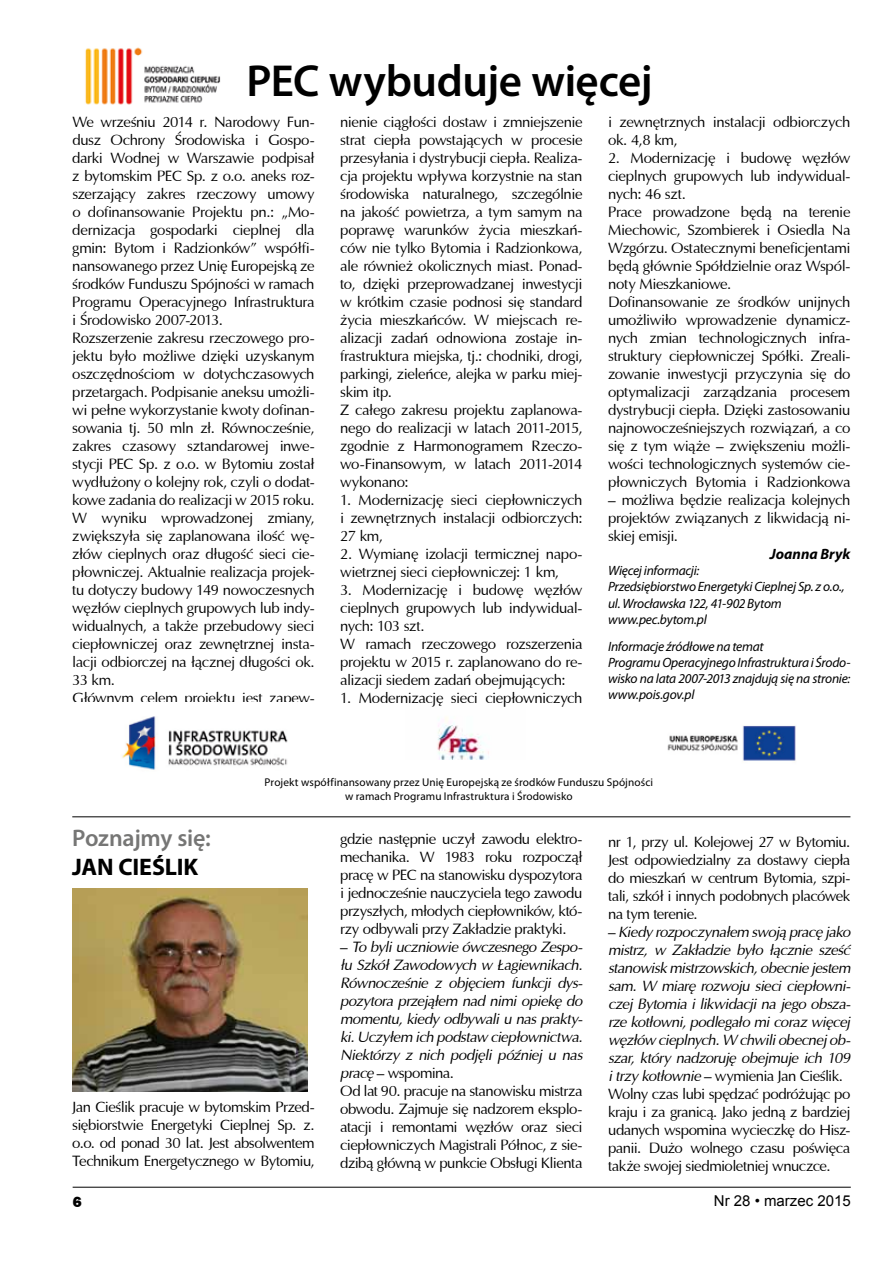
<style>
.page{position:relative;width:893px;height:1263px;background:#fff}
.page>*{position:absolute;margin:0;border:0;box-sizing:border-box;transform-origin:0 0}
.t1{font:600 45px "Myriad Pro";letter-spacing:-.01em;color:#000}
.t2{font:600 24px "Myriad Pro";letter-spacing:-.01em;color:#767675}
.t3{font:700 24px "Myriad Pro";color:#000}
.t4{font:15px/18px "Ottawa";letter-spacing:-.03em;color:#000}
.t5{font:italic 15px/18px "Ottawa";letter-spacing:-.04em;color:#000}
.t6{font:15px "Arial";color:#000}
.t7{font:italic 700 15px "Myriad Pro";letter-spacing:.005em;color:#000}
.t8{font:800 15px "Frankfurt Gothic";color:#000}
.t9{font:italic 13.5px/16.2px "Myriad Pro";letter-spacing:-.02em;color:#000}
.t10{font:11.25px/13.5px "Myriad Pro";letter-spacing:.01em;color:#000;text-align:center}
.s1{font-style:normal}
</style>
<div class="page">
<hr style="left:73px;top:1187px;width:778px;height:1px;background:#000">
<img style="left:437px;top:717px;width:52px;height:43px">
<img style="left:72px;top:889px;width:236px;height:203px">
<hr style="left:72px;top:816px;width:778px;height:1px;background:#000">
<img style="left:85px;top:47px;width:136px;height:58px">
<img style="left:667px;top:725px;width:129px;height:36px">
<img style="left:122px;top:716px;width:166px;height:54px">
<h1 class="t1" style="left:247px;top:53px;width:407px">PEC wybuduje więcej</h1>
<p class="t4" style="left:72px;top:113px;width:244px">We wrześniu 2014 r. Narodowy Fun&shy;dusz Ochrony Środowiska i Gospo&shy;darki Wodnej w Warszawie podpisał z bytomskim PEC Sp. z o.o. aneks roz&shy;szerzający zakres rzeczowy umowy o dofinansowanie Projektu pn.: „Mo&shy;dernizacja gospodarki cieplnej dla gmin: Bytom i Radzionków” współfi&shy;nansowanego przez Unię Europejską ze środków Funduszu Spójności w ramach Programu Operacyjnego Infrastruktura i Środowisko 2007-2013.<br>Rozszerzenie zakresu rzeczowego pro&shy;jektu było możliwe dzięki uzyskanym oszczędnościom w dotychczasowych przetargach. Podpisanie aneksu umożli&shy;wi pełne wykorzystanie kwoty dofinan&shy;sowania tj. 50 mln zł. Równocześnie, zakres czasowy sztandarowej inwe&shy;stycji PEC Sp. z o.o. w Bytomiu został wydłużony o kolejny rok, czyli o dodat&shy;kowe zadania do realizacji w 2015 roku.<br>W wyniku wprowadzonej zmiany, zwiększyła się zaplanowana ilość wę&shy;złów cieplnych oraz długość sieci cie&shy;płowniczej. Aktualnie realizacja projek&shy;tu dotyczy budowy 149 nowoczesnych węzłów cieplnych grupowych lub indy&shy;widualnych, a także przebudowy sieci ciepłowniczej oraz zewnętrznej insta&shy;lacji odbiorczej na łącznej długości ok.<br>33 km.<br>Głównym celem projektu jest zapew-</p>
<p class="t4" style="left:340px;top:113px;width:244px">nienie ciągłości dostaw i zmniejszenie strat ciepła powstających w procesie przesyłania i dystrybucji ciepła. Realiza&shy;cja projektu wpływa korzystnie na stan środowiska naturalnego, szczególnie na jakość powietrza, a tym samym na poprawę warunków życia mieszkań&shy;ców nie tylko Bytomia i Radzionkowa, ale również okolicznych miast. Ponad&shy;to, dzięki przeprowadzanej inwestycji w krótkim czasie podnosi się standard życia mieszkańców. W miejscach re&shy;alizacji zadań odnowiona zostaje in&shy;frastruktura miejska, tj.: chodniki, drogi, parkingi, zieleńce, alejka w parku miej&shy;skim itp.<br>Z całego zakresu projektu zaplanowa&shy;nego do realizacji w latach 2011-2015, zgodnie z Harmonogramem Rzeczo&shy;wo-Finansowym, w latach 2011-2014 wykonano:</p>
<p class="t4" style="left:340px;top:491px;width:244px;text-align:justify">1. Modernizację sieci ciepłowniczych i zewnętrznych instalacji odbiorczych:<br>27 km,</p>
<p class="t4" style="left:340px;top:545px;width:244px">2. Wymianę izolacji termicznej napo&shy;wietrznej sieci ciepłowniczej: 1 km,</p>
<p class="t4" style="left:340px;top:581px;width:244px">3. Modernizację i budowę węzłów cieplnych grupowych lub indywidual&shy;nych: 103 szt.<br>W ramach rzeczowego rozszerzenia projektu w 2015 r. zaplanowano do re&shy;alizacji siedem zadań obejmujących:</p>
<p class="t4" style="left:340px;top:689px;width:244px">1. Modernizację sieci ciepłowniczych</p>
<p class="t4" style="left:608px;top:113px;width:244px">i zewnętrznych instalacji odbiorczych ok. 4,8 km,</p>
<p class="t4" style="left:608px;top:149px;width:244px">2. Modernizację i budowę węzłów cieplnych grupowych lub indywidual&shy;nych: 46 szt.<br>Prace prowadzone będą na terenie Miechowic, Szombierek i Osiedla Na Wzgórzu. Ostatecznymi beneficjentami będą głównie Spółdzielnie oraz Wspól&shy;noty Mieszkaniowe.<br>Dofinansowanie ze środków unijnych umożliwiło wprowadzenie dynamicz&shy;nych zmian technologicznych infra&shy;struktury ciepłowniczej Spółki. Zreali&shy;zowanie inwestycji przyczynia się do optymalizacji zarządzania procesem dystrybucji ciepła. Dzięki zastosowaniu najnowocześniejszych rozwiązań, a co się z tym wiąże – zwiększeniu możli&shy;wości technologicznych systemów cie&shy;płowniczych Bytomia i Radzionkowa</p>
<p class="t4" style="left:608px;top:491px;width:244px;text-align:justify">– możliwa będzie realizacja kolejnych projektów związanych z likwidacją ni&shy;skiej emisji.</p>
<p class="t7" style="left:770px;top:544px;width:82px">Joanna Bryk</p>
<p class="t9" style="left:608px;top:562px;width:238px">Więcej informacji:<br>Przedsiębiorstwo Energetyki Cieplnej Sp. z o.o., ul. Wrocławska 122, 41-902 Bytom www.pec.bytom.pl</p>
<p class="t9" style="left:608px;top:638px;width:244px">Informacje źródłowe na temat<br>Programu Operacyjnego Infrastruktura i Środo&shy;wisko na lata 2007-2013 znajdują się na stronie: www.pois.gov.pl</p>
<p class="t10" style="left:265px;top:776px;width:390px">Projekt współfinansowany przez Unię Europejską ze środków Funduszu Spójności w ramach Programu Infrastruktura i Środowisko</p>
<h2 class="t2" style="left:72px;top:823px;width:140px">Poznajmy się:</h2>
<h2 class="t3" style="left:72px;top:851px;width:126px">JAN CIEŚLIK</h2>
<p class="t4" style="left:72px;top:1098px;width:244px;text-align:justify">Jan Cieślik pracuje w bytomskim Przed&shy;siębiorstwie Energetyki Cieplnej Sp. z. o.o. od ponad 30 lat. Jest absolwentem Technikum Energetycznego w Bytomiu,</p>
<p class="t4" style="left:340px;top:830px;width:244px;text-align:justify">gdzie następnie uczył zawodu elektro&shy;mechanika. W 1983 roku rozpoczął pracę w PEC na stanowisku dyspozytora i jednocześnie nauczyciela tego zawodu przyszłych, młodych ciepłowników, któ&shy;rzy odbywali przy Zakładzie praktyki.</p>
<p class="t5" style="left:340px;top:938px;width:244px"><span class="s1">–</span> To byli uczniowie ówczesnego Zespo&shy;łu Szkół Zawodowych w Łagiewnikach.<br>Równocześnie z objęciem funkcji dys&shy;pozytora przejąłem nad nimi opiekę do momentu, kiedy odbywali u nas prakty&shy;ki. Uczyłem ich podstaw ciepłownictwa.<br>Niektórzy z nich podjęli później u nas pracę <span class="s1">– wspomina.<br>Od lat 90. pracuje na stanowisku mistrza obwodu. Zajmuje się nadzorem eksplo&shy;atacji i remontami węzłów oraz sieci ciepłowniczych Magistrali Północ, z sie&shy;dzibą główną w punkcie Obsługi Klienta</span></p>
<p class="t4" style="left:608px;top:832px;width:244px;text-align:justify">nr 1, przy ul. Kolejowej 27 w Bytomiu.<br>Jest odpowiedzialny za dostawy ciepła do mieszkań w centrum Bytomia, szpi&shy;tali, szkół i innych podobnych placówek na tym terenie.</p>
<p class="t5" style="left:608px;top:922px;width:244px"><span class="s1">–</span> Kiedy rozpoczynałem swoją pracę jako mistrz, w Zakładzie było łącznie sześć stanowisk mistrzowskich, obecnie jestem sam. W miarę rozwoju sieci ciepłowni&shy;czej Bytomia i likwidacji na jego obsza&shy;rze kotłowni, podlegało mi coraz więcej węzłów cieplnych. W chwili obecnej ob&shy;szar, który nadzoruję obejmuje ich 109 i trzy kotłownie <span class="s1">– wymienia Jan Cieślik.<br>Wolny czas lubi spędzać podróżując po kraju i za granicą. Jako jedną z bardziej udanych wspomina wycieczkę do Hisz&shy;panii. Dużo wolnego czasu poświęca także swojej siedmioletniej wnuczce.</span></p>
<p class="t8" style="left:73px;top:1193px;width:10px">6</p>
<p class="t6" style="left:714px;top:1191px;width:138px">Nr 28 • marzec 2015</p>
</div>
